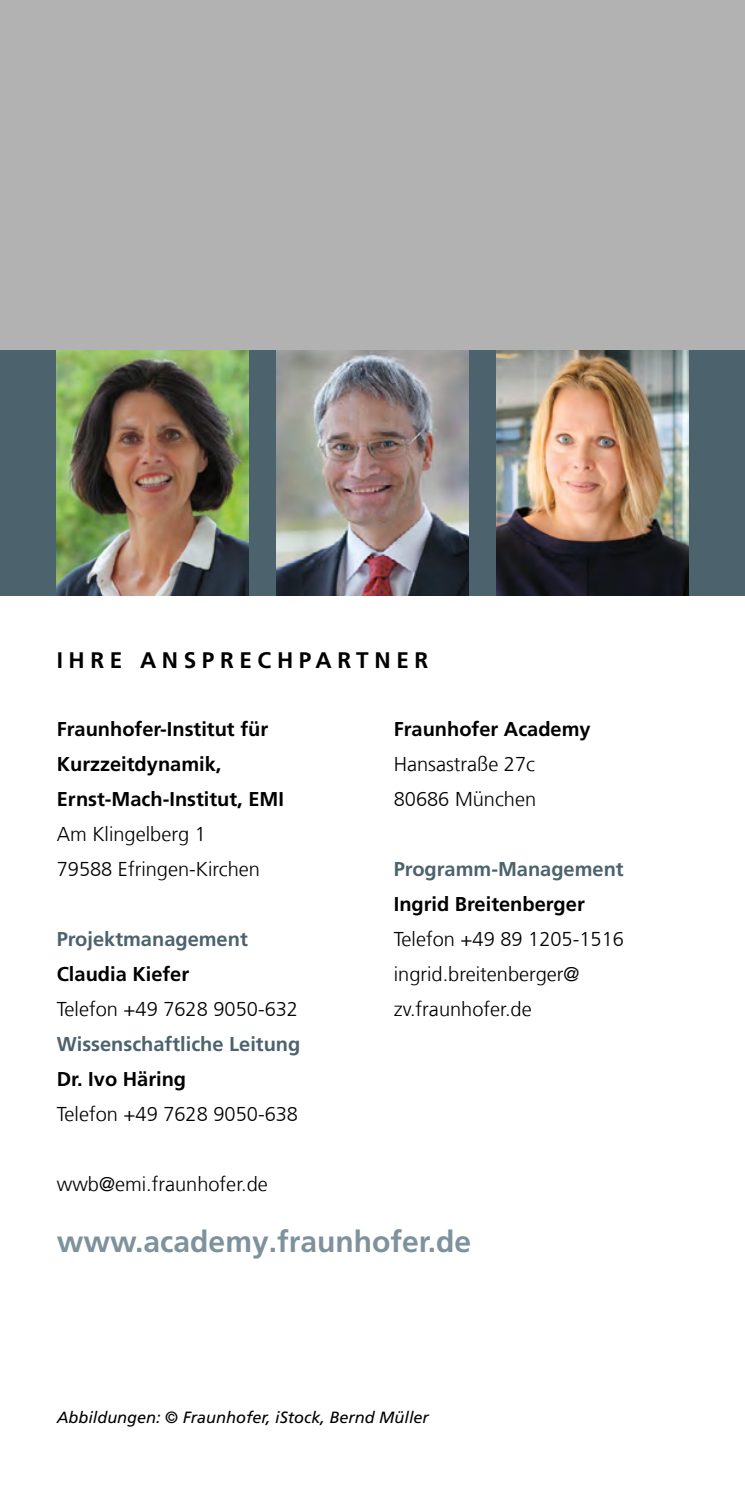
<style>
.page{position:relative;width:745px;height:1489px;background:#fff}
.page>*{position:absolute;margin:0;border:0;box-sizing:border-box;transform-origin:0 0}
._11_Kapitelüberschri{font:700 30px "Frutiger LT Com";color:#7e929d}
._08_Kolumne{font:700 22.5px "Frutiger LT Com";letter-spacing:.25em;color:#000}
._06_1_Fließtext_8pt{font:300 20px "Frutiger LT Com";color:#000}
._06_1_Fließtext_8pt-2{font:700 20px "Frutiger LT Com";color:#000}
._06_1_Fließtext_8pt-3{font:700 20px "Frutiger LT Com";color:#4c626c}
._05_1_Marginalie_6_5{font:italic 16.25px "Frutiger LT Com";color:#000}
</style>
<div class="page">
<div style="left:0;top:0;width:744px;height:350px;background:#b3b2b2"></div>
<div style="left:0;top:350px;width:744px;height:245px;background:#4c626c"></div>
<img style="left:276px;top:350px;width:192px;height:245px">
<img style="left:57px;top:350px;width:191px;height:245px">
<img style="left:496px;top:350px;width:191px;height:245px">
<p class="_08_Kolumne" style="left:57px;top:647px;width:373px">IHRE ANSPRECHPARTNER</p>
<p class="_06_1_Fließtext_8pt-2" style="left:57px;top:716px;width:213px">Fraunhofer-Institut für</p>
<p class="_06_1_Fließtext_8pt-2" style="left:57px;top:751px;width:166px">Kurzzeitdynamik,</p>
<p class="_06_1_Fließtext_8pt-2" style="left:57px;top:786px;width:229px">Ernst-Mach-Institut, EMI</p>
<p class="_06_1_Fließtext_8pt" style="left:57px;top:822px;width:150px">Am Klingelberg 1</p>
<p class="_06_1_Fließtext_8pt" style="left:57px;top:857px;width:205px">79588 Efringen-Kirchen</p>
<p class="_06_1_Fließtext_8pt-3" style="left:57px;top:926px;width:192px">Projektmanagement</p>
<p class="_06_1_Fließtext_8pt-2" style="left:57px;top:961px;width:134px">Claudia Kiefer</p>
<p class="_06_1_Fließtext_8pt" style="left:57px;top:997px;width:243px">Telefon +49 7628 9050-632</p>
<p class="_06_1_Fließtext_8pt-3" style="left:57px;top:1031px;width:245px">Wissenschaftliche Leitung</p>
<p class="_06_1_Fließtext_8pt-2" style="left:57px;top:1066px;width:131px">Dr. Ivo Häring</p>
<p class="_06_1_Fließtext_8pt" style="left:57px;top:1102px;width:243px">Telefon +49 7628 9050-638</p>
<p class="_06_1_Fließtext_8pt" style="left:57px;top:1172px;width:212px">wwb@emi.fraunhofer.de</p>
<p class="_06_1_Fließtext_8pt-2" style="left:393px;top:716px;width:198px">Fraunhofer Academy</p>
<p class="_06_1_Fließtext_8pt" style="left:393px;top:752px;width:143px">Hansastraße 27c</p>
<p class="_06_1_Fließtext_8pt" style="left:393px;top:787px;width:144px">80686 München</p>
<p class="_06_1_Fließtext_8pt-3" style="left:393px;top:856px;width:231px">Programm-Management</p>
<p class="_06_1_Fließtext_8pt-2" style="left:393px;top:891px;width:192px">Ingrid Breitenberger</p>
<p class="_06_1_Fließtext_8pt" style="left:393px;top:927px;width:231px">Telefon +49 89 1205-1516</p>
<p class="_06_1_Fließtext_8pt" style="left:393px;top:962px;width:187px">ingrid.breitenberger@</p>
<p class="_06_1_Fließtext_8pt" style="left:393px;top:997px;width:139px">zv.fraunhofer.de</p>
<p class="_11_Kapitelüberschri" style="left:57px;top:1223px;width:416px">www.academy.fraunhofer.de</p>
<p class="_05_1_Marginalie_6_5" style="left:57px;top:1407px;width:373px">Abbildungen: © Fraunhofer, iStock, Bernd Müller</p>
</div>
